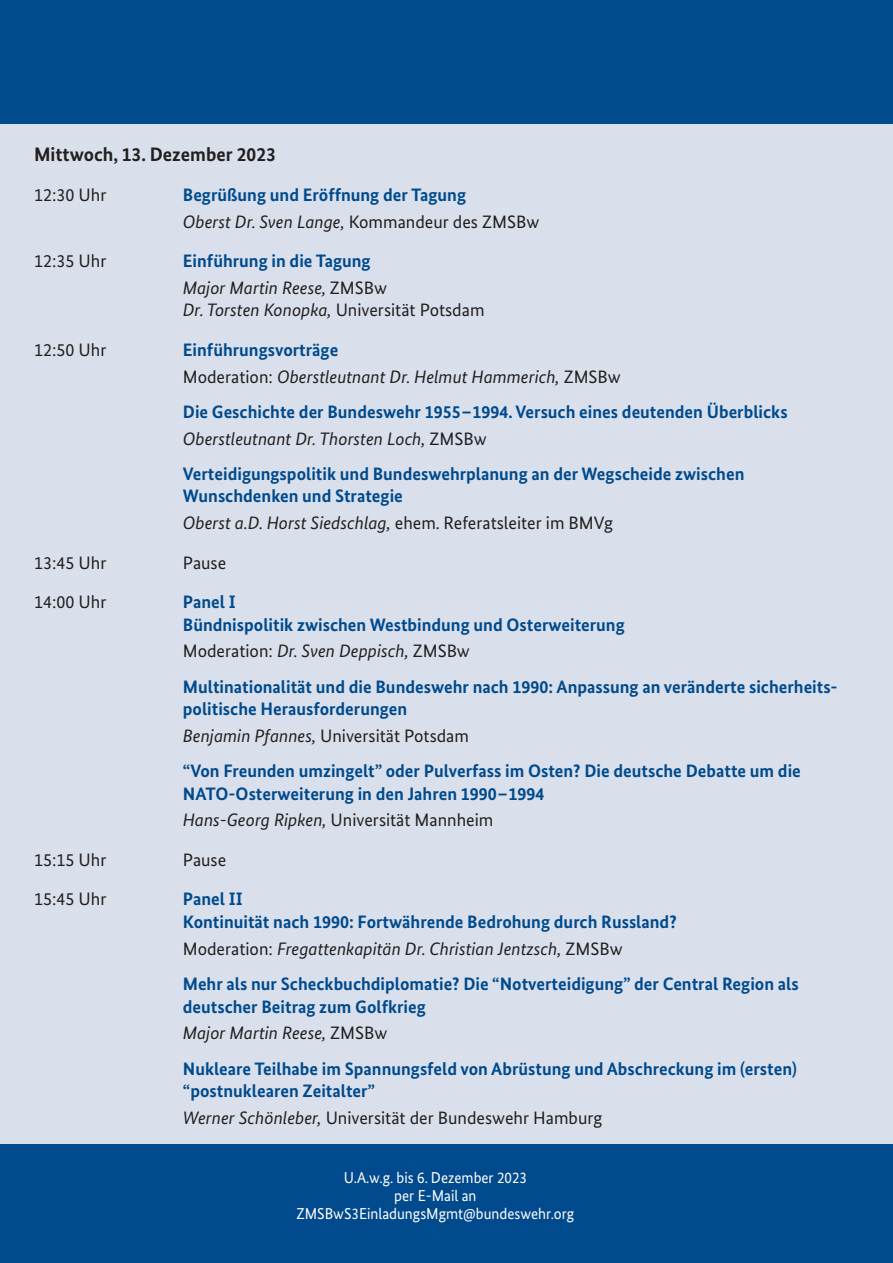
<style>
.page{position:relative;width:893px;height:1263px;background:#dae0eb}
.page>*{position:absolute;margin:0;border:0;box-sizing:border-box;transform-origin:0 0}
.t1{font:700 19.5px "Bundes Sans";color:#231f20}
.t2{font:700 18px/26.7px "Bundes Sans";color:#004a8d}
.t3{font:italic 18px/26.7px "Bundes Sans";color:#231f20}
.t4{font:18px "Bundes Sans";color:#231f20}
.t5{font:15.75px/18px "Bundes Sans";color:#fff;text-align:center;scale:.95 1}
.s1{font-weight:400;font-style:italic;color:#231f20}
.s2{font-weight:400;color:#231f20}
.s3{font-style:normal}
.s4{font-weight:700;font-style:normal;color:#004a8d}
.s5{font-family:"Courier New";font-size:19.5px}
.s6{font-style:italic}
</style>
<div class="page">
<div style="left:0;top:0;width:893px;height:123px;background:#004a8d"></div>
<div style="left:0;top:1144px;width:893px;height:119px;background:#004a8d"></div>
<p class="t1" style="left:34px;top:143px;width:243px">Mittwoch, 13. Dezember 2023</p>
<p class="t4" style="left:34px;top:184px;width:74px">12:30 Uhr</p>
<p class="t2" style="left:183px;top:181px;width:358px">Begrüßung und Eröffnung der Tagung<br><span class="s1">Oberst Dr. Sven Lange,</span> <span class="s2">Kommandeur des ZMSBw</span></p>
<p class="t4" style="left:34px;top:250px;width:74px">12:35 Uhr</p>
<p class="t2" style="left:183px;top:247px;width:206px">Einführung in die Tagung<br><span class="s1">Major Martin Reese,</span> <span class="s2">ZMSBw</span></p>
<p class="t3" style="left:183px;top:297px;width:303px">Dr. Torsten Konopka, <span class="s3">Universität Potsdam</span></p>
<p class="t4" style="left:34px;top:339px;width:74px">12:50 Uhr</p>
<p class="t3" style="left:183px;top:336px;width:439px"><span class="s4">Einführungsvorträge<br></span><span class="s3">Moderation:</span> Oberstleutnant Dr. Helmut Hammerich, <span class="s3">ZMSBw</span></p>
<p class="t2" style="left:183px;top:398px;width:606px">Die Geschichte der Bundeswehr 1955<span class="s5">‑</span> 1994. Versuch eines deutenden Überblicks<br><span class="s1">Oberstleutnant Dr. Thorsten Loch,</span> <span class="s2">ZMSBw</span></p>
<p class="t2" style="left:183px;top:462px;width:563px;line-height:22.5px">Verteidigungspolitik und Bundeswehrplanung an der Wegscheide zwischen<br>Wunschdenken und Strategie</p>
<p class="t3" style="left:183px;top:509px;width:432px">Oberst a.D. Horst Siedschlag, <span class="s3">ehem. Referatsleiter im BMVg</span></p>
<p class="t4" style="left:34px;top:551px;width:74px">13:45 Uhr</p>
<p class="t4" style="left:183px;top:551px;width:45px">Pause</p>
<p class="t4" style="left:34px;top:591px;width:74px">14:00 Uhr</p>
<p class="t2" style="left:183px;top:590px;width:443px;line-height:22.5px">Panel I<br>Bündnispolitik zwischen Westbindung und Osterweiterung</p>
<p class="t2" style="left:183px;top:633px;width:656px;line-height:35.2px"><span class="s2">Moderation:</span> <span class="s1">Dr. Sven Deppisch,</span> <span class="s2">ZMSBw<br></span>Multinationalität und die Bundeswehr nach 1990: Anpassung an veränderte sicherheits-</p>
<p class="t2" style="left:183px;top:695px;width:288px">politische Herausforderungen<br><span class="s1">Benjamin Pfannes,</span> <span class="s2">Universität Potsdam</span></p>
<p class="t2" style="left:183px;top:760px;width:619px;line-height:22.5px">“Von Freunden umzingelt” oder Pulverfass im Osten? Die deutsche Debatte um die<br>NATO-Osterweiterung in den Jahren 1990<span class="s5">‑</span> 1994</p>
<p class="t4" style="left:183px;top:809px;width:312px"><span class="s6">Hans-Georg Ripken,</span> Universität Mannheim</p>
<p class="t4" style="left:34px;top:849px;width:74px">15:15 Uhr</p>
<p class="t4" style="left:183px;top:849px;width:45px">Pause</p>
<p class="t4" style="left:34px;top:888px;width:74px">15:45 Uhr</p>
<p class="t2" style="left:183px;top:888px;width:495px;line-height:22.5px">Panel II<br>Kontinuität nach 1990: Fortwährende Bedrohung durch Russland?</p>
<p class="t2" style="left:183px;top:931px;width:617px;line-height:35.2px"><span class="s2">Moderation:</span> <span class="s1">Fregattenkapitän Dr. Christian Jentzsch,</span> <span class="s2">ZMSBw<br></span>Mehr als nur Scheckbuchdiplomatie? Die “Notverteidigung” der Central Region als</p>
<p class="t2" style="left:183px;top:993px;width:245px">deutscher Beitrag zum Golfkrieg<br><span class="s1">Major Martin Reese,</span> <span class="s2">ZMSBw</span></p>
<p class="t2" style="left:183px;top:1057px;width:615px;line-height:22.5px">Nukleare Teilhabe im Spannungsfeld von Abrüstung und Abschreckung im (ersten) “postnuklearen Zeitalter”</p>
<p class="t4" style="left:183px;top:1106px;width:421px"><span class="s6">Werner Schönleber,</span> Universität der Bundeswehr Hamburg</p>
<p class="t5" style="left:296px;top:1168px;width:294px">U.A.w.g. bis 6. Dezember 2023<br>per E-Mail an<br>ZMSBwS3EinladungsMgmt@bundeswehr.org</p>
</div>
